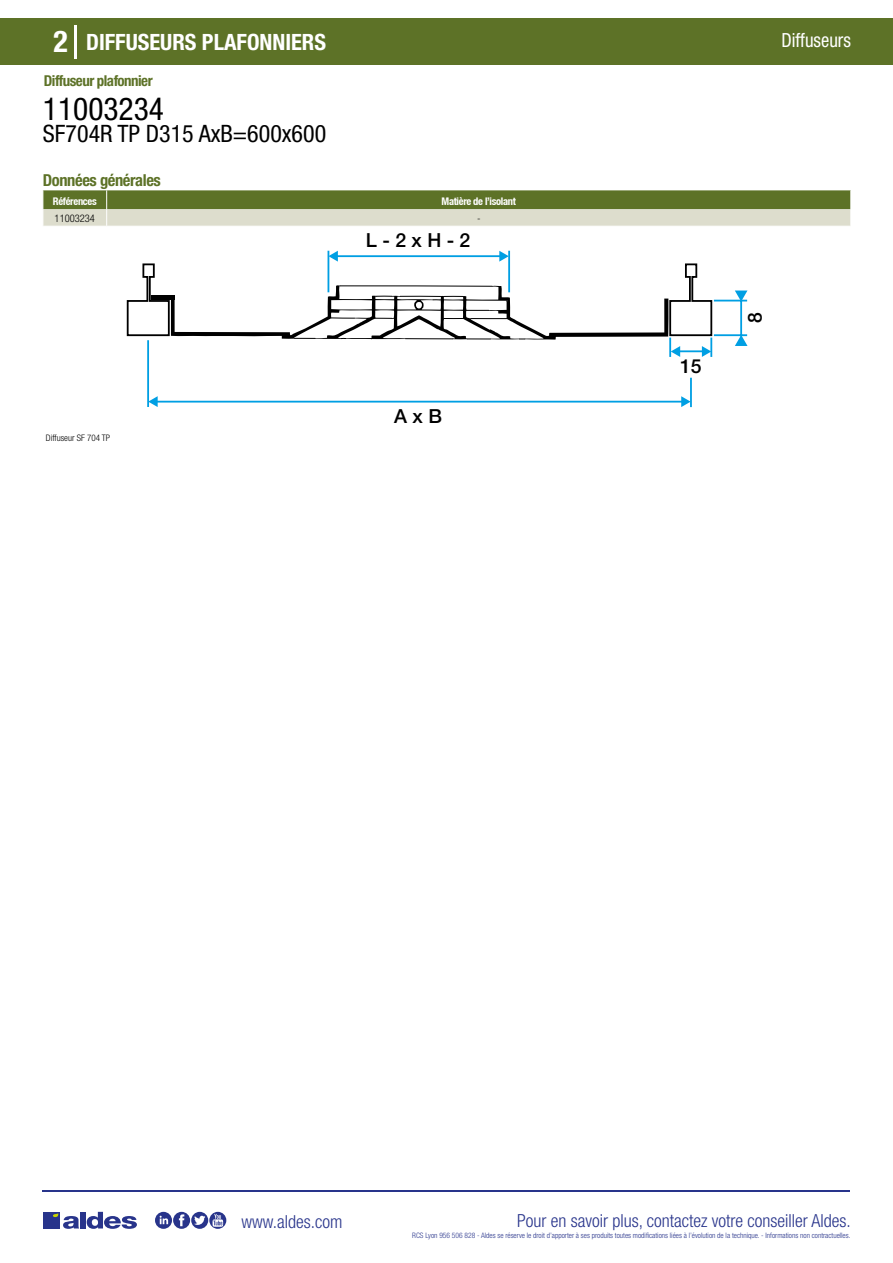
<style>
.page{position:relative;width:893px;height:1263px;background:#fff}
.page>*{position:absolute;margin:0;border:0;box-sizing:border-box;transform-origin:0 0}
.t1{font:condensed 31.5px "Helvetica Neue LT Std";color:#000}
.t2{font:700 condensed 30px "Helvetica Neue LT Std";color:#fff}
.t3{font:condensed 24px "Helvetica Neue LT Std";color:#000}
.t4{font:700 condensed 22.5px "Helvetica Neue LT Std";color:#fff}
.t5{font:condensed 19.5px "Helvetica Neue LT Std";color:#fff;scale:.95 1}
.t6{font:500 19.35px "Helvetica Neue";color:#000}
.t7{font:300 condensed 18px "Helvetica Neue";color:#28348b}
.t8{font:700 condensed 16.5px "Helvetica Neue LT Std";letter-spacing:-.025em;color:#5d7227}
.t9{font:700 condensed 15px "Helvetica Neue LT Std";letter-spacing:-.035em;color:#5d7227}
.t10{font:700 condensed 10.5px "Helvetica Neue";letter-spacing:-.03em;color:#fff}
.t11{font:300 condensed 10.5px "Helvetica Neue";color:#000}
.t12{font:300 condensed 9px "Helvetica Neue";color:#000}
.t13{font:300 condensed 7.5px "Helvetica Neue";color:#28348b}
</style>
<div class="page">
<div style="left:0;top:18px;width:893px;height:46px;background:#5d7227"></div>
<hr style="left:74px;top:25px;width:2px;height:33px;background:#fff">
<hr style="left:43px;top:1190px;width:807px;height:1px;background:#28348b">
<svg style="left:155px;top:1212px;width:71px;height:17px"></svg>
<div style="left:43px;top:1212px;width:17px;height:16px;background:#28348b"></div>
<div style="left:80px;top:1212px;width:6px;height:16px;background:#28348b"></div>
<svg style="left:87px;top:1212px;width:50px;height:17px"></svg>
<svg style="left:53px;top:1213px;width:26px;height:16px"></svg>
<svg style="left:43px;top:190px;width:808px;height:36px;background:#9ba678"></svg>
<hr style="left:147px;top:340px;width:2px;height:67px;background:#009fe3">
<hr style="left:152px;top:401px;width:530px;height:2px;background:#009fe3">
<svg style="left:681px;top:396px;width:9px;height:11px"></svg>
<svg style="left:149px;top:396px;width:9px;height:11px"></svg>
<hr style="left:690px;top:378px;width:2px;height:29px;background:#009fe3">
<hr style="left:714px;top:300px;width:33px;height:1px;background:#009fe3">
<hr style="left:714px;top:334px;width:33px;height:2px;background:#009fe3">
<hr style="left:740px;top:301px;width:2px;height:36px;background:#009fe3">
<svg style="left:735px;top:290px;width:12px;height:10px"></svg>
<svg style="left:735px;top:336px;width:12px;height:10px"></svg>
<svg style="left:127px;top:251px;width:586px;height:106px"></svg>
<h2 class="t2" style="left:54px;top:24px;width:16px">2</h2>
<h3 class="t4" style="left:86px;top:28px;width:242px">DIFFUSEURS PLAFONNIERS</h3>
<h3 class="t5" style="left:781px;top:29px;width:75px">Diffuseurs</h3>
<h3 class="t9" style="left:44px;top:71px;width:110px">Diffuseur plafonnier</h3>
<h1 class="t1" style="left:43px;top:91px;width:122px">11003234</h1>
<h3 class="t3" style="left:43px;top:120px;width:285px">SF704R TP D315 AxB=600x600</h3>
<h3 class="t8" style="left:43px;top:170px;width:119px">Données générales</h3>
<h3 class="t10" style="left:53px;top:195px;width:45px">Références</h3>
<h3 class="t10" style="left:442px;top:195px;width:76px">Matière de l’isolant</h3>
<h3 class="t11" style="left:55px;top:212px;width:42px">11003234</h3>
<h3 class="t11" style="left:477px;top:212px;width:5px">-</h3>
<p class="t12" style="left:46px;top:433px;width:66px">Diffuseur SF 704 TP</p>
<h3 class="t6" style="left:366px;top:229px;width:106px">L - 2 x H - 2</h3>
<h3 class="t6" style="left:394px;top:404px;width:49px">A x B</h3>
<h3 class="t6" style="left:680px;top:354px;width:23px">15</h3>
<h3 class="t6" style="left:743px;top:323px;width:12px;rotate:-90deg">8</h3>
<h3 class="t7" style="left:241px;top:1211px;width:102px">www.aldes.com</h3>
<h3 class="t7" style="left:517px;top:1211px;width:335px">Pour en savoir plus, contactez votre conseiller Aldes.</h3>
<p class="t13" style="left:412px;top:1230px;width:440px">RCS Lyon 956 506 828 - Aldes se réserve le droit d’apporter à ses produits toutes modifications liées à l’évolution de la technique. - Informations non contractuelles.</p>
</div>
